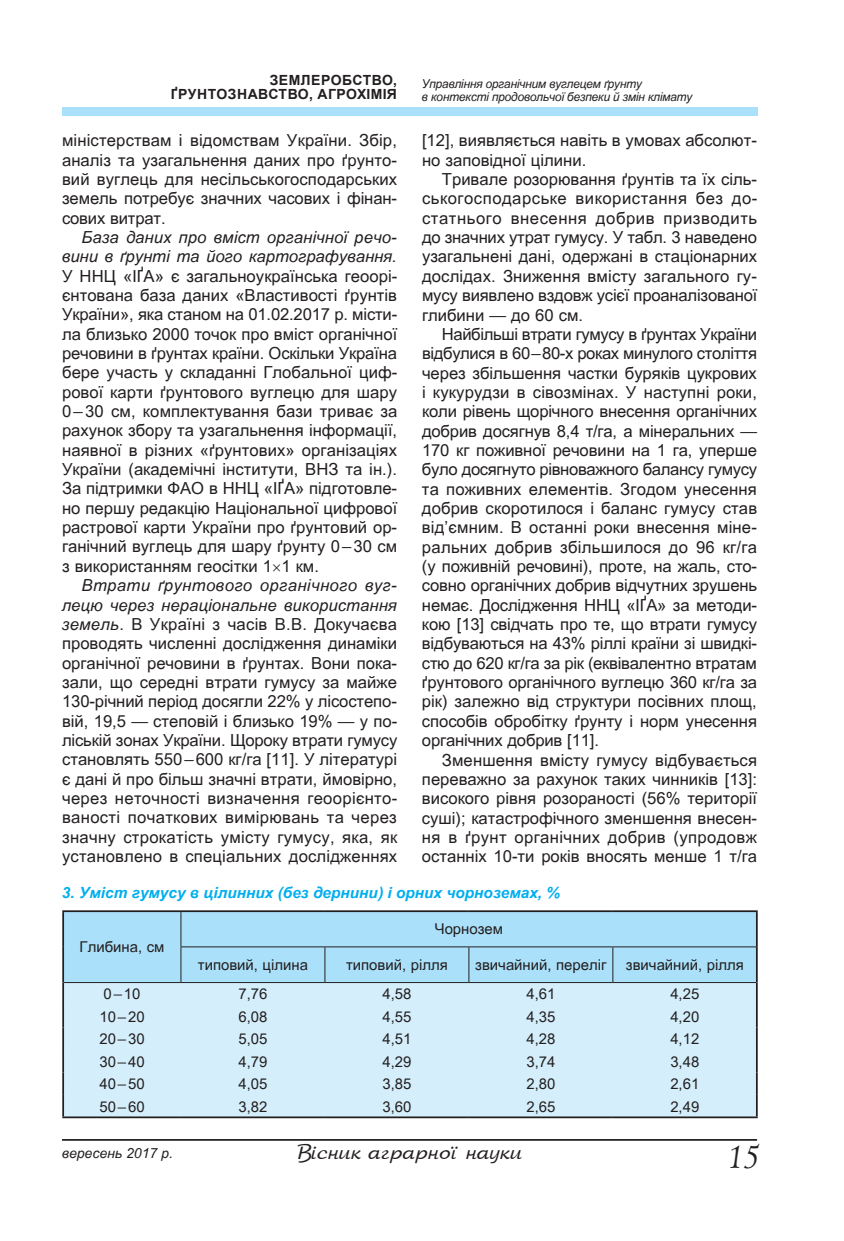
<style>
.page{position:relative;width:844px;height:1241px;background:#fff}
.page>*{position:absolute;margin:0;border:0;box-sizing:border-box;transform-origin:0 0}
.t1{font:italic 31.5px "Lazurski C";color:#231f20}
.t2{font:21px "AS Arbat";color:#231f20}
.t3{font:16.62px/19.2px "Visnyk";color:#231f20;text-align:justify}
.t4{font:italic 16.62px/19.2px "Visnyk";color:#231f20;text-align:right}
.t5{font:italic 700 15.4px "Visnyk";color:#00aeef}
.t6{font:14.88px "Visnyk";color:#231f20}
.t7{font:700 14px/14px "Arial";letter-spacing:.035em;color:#231f20;text-align:right}
.t8{font:italic 14px "Visnyk";color:#231f20}
.t9{font:italic 12.25px/13.5px "Visnyk";letter-spacing:-.02em;color:#231f20}
.s1{font-style:italic}
</style>
<div class="page">
<div style="left:62px;top:108px;width:694px;height:8px;background:#aae0f9"></div>
<hr style="left:62px;top:1138px;width:694px;height:2px;background:#231f20">
<div style="left:64px;top:911px;width:691px;height:70px;background:#aae0f9"></div>
<div style="left:64px;top:982px;width:691px;height:134px;background:#d4effb"></div>
<hr style="left:180px;top:911px;width:1px;height:35px;background:#231f20">
<hr style="left:180px;top:946px;width:145px;height:1px;background:#231f20">
<hr style="left:180px;top:947px;width:1px;height:34px;background:#231f20">
<hr style="left:325px;top:946px;width:144px;height:1px;background:#231f20">
<hr style="left:324px;top:947px;width:1px;height:34px;background:#231f20">
<hr style="left:469px;top:946px;width:143px;height:1px;background:#231f20">
<hr style="left:468px;top:947px;width:1px;height:34px;background:#231f20">
<hr style="left:612px;top:946px;width:143px;height:1px;background:#231f20">
<hr style="left:612px;top:947px;width:1px;height:34px;background:#231f20">
<hr style="left:64px;top:981px;width:117px;height:1px;background:#231f20">
<hr style="left:181px;top:981px;width:144px;height:1px;background:#231f20">
<hr style="left:325px;top:981px;width:144px;height:1px;background:#231f20">
<hr style="left:469px;top:981px;width:143px;height:1px;background:#231f20">
<hr style="left:612px;top:981px;width:143px;height:1px;background:#231f20">
<hr style="left:62px;top:910px;width:119px;height:1px;background:#231f20">
<hr style="left:62px;top:911px;width:2px;height:35px;background:#231f20">
<hr style="left:62px;top:946px;width:2px;height:36px;background:#231f20">
<hr style="left:181px;top:910px;width:144px;height:1px;background:#231f20">
<hr style="left:325px;top:910px;width:144px;height:1px;background:#231f20">
<hr style="left:469px;top:910px;width:143px;height:1px;background:#231f20">
<hr style="left:612px;top:910px;width:145px;height:1px;background:#231f20">
<hr style="left:755px;top:911px;width:2px;height:35px;background:#231f20">
<hr style="left:755px;top:946px;width:2px;height:36px;background:#231f20">
<hr style="left:62px;top:982px;width:2px;height:22px;background:#231f20">
<hr style="left:755px;top:982px;width:2px;height:22px;background:#231f20">
<hr style="left:62px;top:1004px;width:2px;height:23px;background:#231f20">
<hr style="left:755px;top:1004px;width:2px;height:23px;background:#231f20">
<hr style="left:62px;top:1027px;width:2px;height:22px;background:#231f20">
<hr style="left:755px;top:1027px;width:2px;height:22px;background:#231f20">
<hr style="left:62px;top:1049px;width:2px;height:23px;background:#231f20">
<hr style="left:755px;top:1049px;width:2px;height:23px;background:#231f20">
<hr style="left:62px;top:1072px;width:2px;height:22px;background:#231f20">
<hr style="left:755px;top:1072px;width:2px;height:22px;background:#231f20">
<hr style="left:62px;top:1094px;width:2px;height:22px;background:#231f20">
<hr style="left:755px;top:1094px;width:2px;height:22px;background:#231f20">
<hr style="left:62px;top:1116px;width:119px;height:1px;background:#231f20">
<hr style="left:181px;top:1116px;width:144px;height:1px;background:#231f20">
<hr style="left:325px;top:1116px;width:144px;height:1px;background:#231f20">
<hr style="left:469px;top:1116px;width:143px;height:1px;background:#231f20">
<hr style="left:612px;top:1116px;width:145px;height:1px;background:#231f20">
<p class="t7" style="left:171px;top:73px;width:228px">Землеробство, ґрунтознавство, агрохімія</p>
<p class="t9" style="left:422px;top:77px;width:272px">Управління органічним вуглецем ґрунту<br>в контексті продовольчої безпеки й змін клімату</p>
<p class="t3" style="left:62px;top:131px;width:336px">міністерствам і відомствам України. Збір, аналіз та узагальнення даних про ґрунто&shy;вий вуглець для несільськогосподарських земель потребує значних часових і фінан&shy;сових витрат.</p>
<p class="t4" style="left:62px;top:228px;width:336px">База даних про вміст органічної речо&shy;вини в ґрунті та його картографування.</p>
<p class="t3" style="left:62px;top:266px;width:337px">У ННЦ «ІҐА» є загальноукраїнська геоорі&shy;єнтована база даних «Властивості ґрунтів України», яка станом на 01.02.2017 р. місти&shy;ла близько 2000 точок про вміст органічної речовини в ґрунтах країни. Оскільки Україна бере участь у складанні Глобальної циф&shy;рової карти ґрунтового вуглецю для шару 0 – 30 см, комплектування бази триває за рахунок збору та узагальнення інформації, наявної в різних «ґрунтових» організаціях України (академічні інститути, ВНЗ та ін.).<br>За підтримки ФАО в ННЦ «ІҐА» підготовле&shy;но першу редакцію Національної цифрової растрової карти України про ґрунтовий ор&shy;ганічний вуглець для шару ґрунту 0–30 см з використанням геосітки 1 1 км.</p>
<p class="t3" style="left:62px;top:575px;width:337px;text-indent:20px"><span class="s1">Втрати ґрунтового органічного вуг&shy;лецю через нераціональне використання земель</span>. В Україні з часів В.В. Докучаєва проводять численні дослідження динаміки органічної речовини в ґрунтах. Вони пока&shy;зали, що середні втрати гумусу за майже 130-річний період досягли 22% у лісостепо&shy;вій, 19,5 — степовій і близько 19% — у по&shy;ліській зонах України. Щороку втрати гумусу становлять 550–600 кг/га [11]. У літературі є дані й про більш значні втрати, ймовірно, через неточності визначення геоорієнто&shy;ваності початкових вимірювань та через значну строкатість умісту гумусу, яка, як установлено в спеціальних дослідженнях</p>
<p class="t3" style="left:422px;top:131px;width:336px">[12], виявляється навіть в умовах абсолют&shy;но заповідної цілини.</p>
<p class="t3" style="left:422px;top:169px;width:337px;text-indent:20px">Тривале розорювання ґрунтів та їх сіль&shy;ськогосподарське використання без до&shy;статнього внесення добрив призводить до значних утрат гумусу. У табл. 3 наведено узагальнені дані, одержані в стаціонарних дослідах. Зниження вмісту загального гу&shy;мусу виявлено вздовж усієї проаналізованої глибини — до 60 см.</p>
<p class="t3" style="left:422px;top:324px;width:336px;text-indent:20px">Найбільші втрати гумусу в ґрунтах України відбулися в 60–80-х роках минулого століття через збільшення частки буряків цукрових і кукурудзи в сівозмінах. У наступні роки, коли рівень щорічного внесення органічних добрив досягнув 8,4 т/га, а мінеральних — 170 кг поживної речовини на 1 га, уперше було досягнуто рівноважного балансу гумусу та поживних елементів. Згодом унесення добрив скоротилося і баланс гумусу став від’ємним. В останні роки внесення міне&shy;ральних добрив збільшилося до 96 кг/га (у поживній речовині), проте, на жаль, сто&shy;совно органічних добрив відчутних зрушень немає. Дослідження ННЦ «ІҐА» за методи&shy;кою [13] свідчать про те, що втрати гумусу відбуваються на 43% ріллі країни зі швидкі&shy;стю до 620 кг/га за рік (еквівалентно втратам ґрунтового органічного вуглецю 360 кг/га за рік) залежно від структури посівних площ, способів обробітку ґрунту і норм унесення органічних добрив [11].</p>
<p class="t3" style="left:422px;top:750px;width:336px;text-indent:20px">Зменшення вмісту гумусу відбувається переважно за рахунок таких чинників [13]: високого рівня розораності (56% території суші); катастрофічного зменшення внесен&shy;ня в ґрунт органічних добрив (упродовж останніх 10-ти років вносять менше 1 т/га</p>
<p class="t5" style="left:62px;top:884px;width:499px">3. Уміст гумусу в цілинних (без дернини) і орних чорноземах, %</p>
<p class="t6" style="left:80px;top:938px;width:86px">Глибина, см</p>
<p class="t6" style="left:434px;top:920px;width:70px">Чорнозем</p>
<p class="t6" style="left:198px;top:956px;width:111px">типовий, цілина</p>
<p class="t6" style="left:346px;top:956px;width:103px">типовий, рілля</p>
<p class="t6" style="left:475px;top:956px;width:133px">звичайний, переліг</p>
<p class="t6" style="left:625px;top:956px;width:119px">звичайний, рілля</p>
<p class="t6" style="left:104px;top:985px;width:38px">0–10</p>
<p class="t6" style="left:238px;top:985px;width:30px">7,76</p>
<p class="t6" style="left:382px;top:985px;width:30px">4,58</p>
<p class="t6" style="left:526px;top:985px;width:30px">4,61</p>
<p class="t6" style="left:670px;top:985px;width:30px">4,25</p>
<p class="t6" style="left:99px;top:1007px;width:47px">10–20</p>
<p class="t6" style="left:238px;top:1007px;width:30px">6,08</p>
<p class="t6" style="left:382px;top:1007px;width:30px">4,55</p>
<p class="t6" style="left:526px;top:1007px;width:30px">4,35</p>
<p class="t6" style="left:670px;top:1007px;width:30px">4,20</p>
<p class="t6" style="left:99px;top:1030px;width:47px">20–30</p>
<p class="t6" style="left:238px;top:1030px;width:30px">5,05</p>
<p class="t6" style="left:382px;top:1030px;width:30px">4,51</p>
<p class="t6" style="left:526px;top:1030px;width:30px">4,28</p>
<p class="t6" style="left:670px;top:1030px;width:30px">4,12</p>
<p class="t6" style="left:99px;top:1052px;width:47px">30–40</p>
<p class="t6" style="left:238px;top:1052px;width:30px">4,79</p>
<p class="t6" style="left:382px;top:1052px;width:30px">4,29</p>
<p class="t6" style="left:526px;top:1052px;width:30px">3,74</p>
<p class="t6" style="left:670px;top:1052px;width:30px">3,48</p>
<p class="t6" style="left:99px;top:1075px;width:47px">40–50</p>
<p class="t6" style="left:238px;top:1075px;width:30px">4,05</p>
<p class="t6" style="left:382px;top:1075px;width:30px">3,85</p>
<p class="t6" style="left:526px;top:1075px;width:30px">2,80</p>
<p class="t6" style="left:670px;top:1075px;width:30px">2,61</p>
<p class="t6" style="left:99px;top:1097px;width:47px">50–60</p>
<p class="t6" style="left:238px;top:1097px;width:30px">3,82</p>
<p class="t6" style="left:382px;top:1097px;width:30px">3,60</p>
<p class="t6" style="left:526px;top:1097px;width:30px">2,65</p>
<p class="t6" style="left:670px;top:1097px;width:30px">2,49</p>
<p class="t8" style="left:62px;top:1145px;width:113px">вересень 2017 р.</p>
<p class="t2" style="left:297px;top:1138px;width:226px">Вісник аграрної науки</p>
<h1 class="t1" style="left:723px;top:1136px;width:35px">15</h1>
</div>
